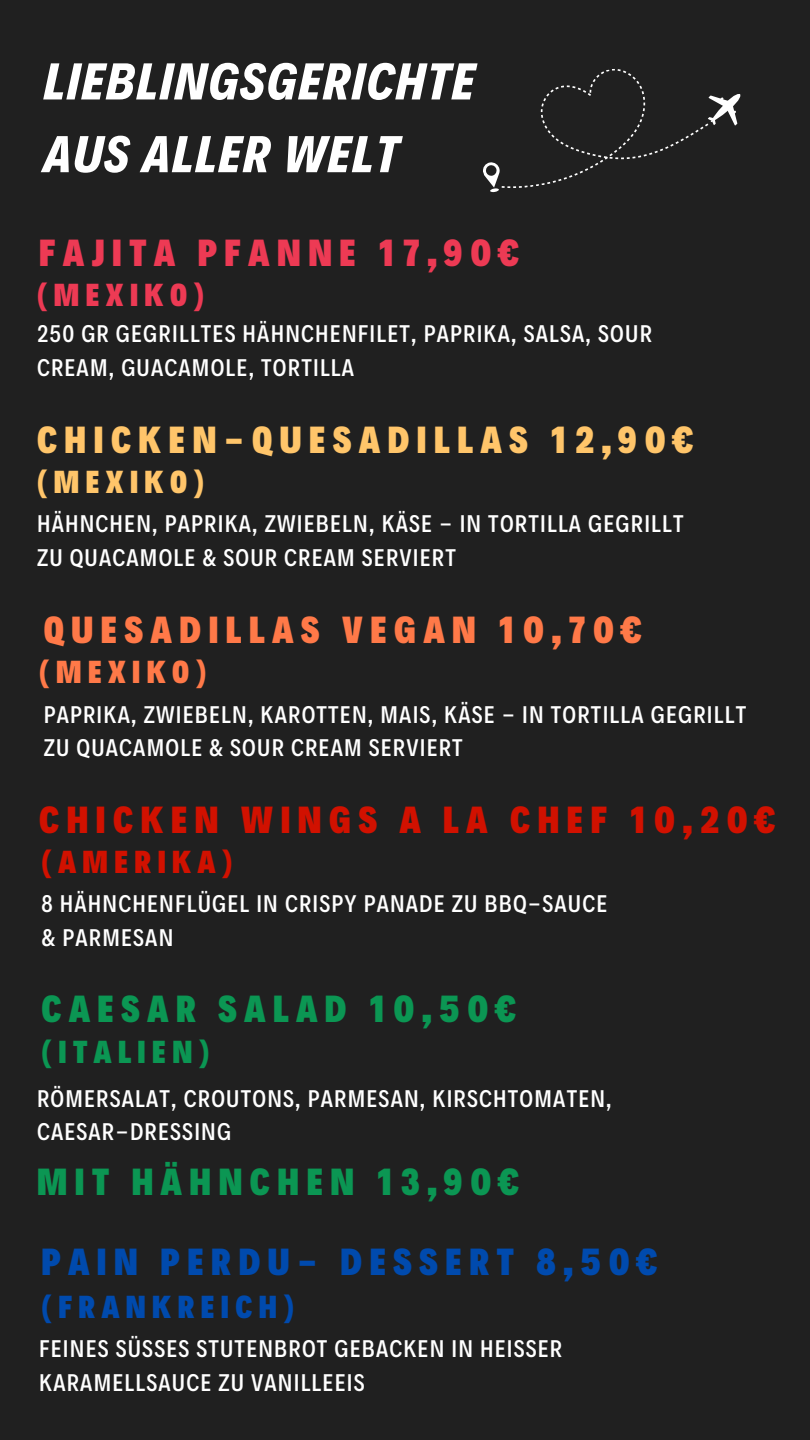
<style>
.page{position:relative;width:810px;height:1440px;background:#202020}
.page>*{position:absolute;margin:0;border:0;box-sizing:border-box;transform-origin:0 0}
.t1{font:italic 800 52.3px/72.8px "Decalotype";letter-spacing:.035em;color:#fff}
.t2{font:900 38.2px "Decalotype";letter-spacing:.2em;color:#0b9653}
.t3{font:900 38.2px "Decalotype";letter-spacing:.2em;color:#ffc56a}
.t4{font:900 38.2px "Decalotype";letter-spacing:.2em;color:#d11100}
.t5{font:900 38.2px "Decalotype";letter-spacing:.2em;color:#ff7948}
.t6{font:900 38.2px "Decalotype";letter-spacing:.2em;color:#004aad}
.t7{font:900 38.2px "Decalotype";letter-spacing:.2em;color:#ed3a54}
.t8{font:900 32.2px "Decalotype";letter-spacing:.2em;color:#004aad}
.t9{font:900 32.2px "Decalotype";letter-spacing:.2em;color:#d11100}
.t10{font:900 32.2px "Decalotype";letter-spacing:.2em;color:#0b9653}
.t11{font:900 32.2px "Decalotype";letter-spacing:.2em;color:#ffc56a}
.t12{font:900 32.2px "Decalotype";letter-spacing:.2em;color:#ff7948}
.t13{font:900 32.2px "Decalotype";letter-spacing:.2em;color:#ed3a54}
.t14{font:500 24.4px/33.8px "Decalotype";letter-spacing:.05em;color:#fff}
</style>
<div class="page">
<svg style="left:483px;top:69px;width:258px;height:124px"></svg>
<h1 class="t1" style="left:44px;top:42px;width:432px">LIEBLINGSGERICHTE<br>AUS ALLER WELT</h1>
<h2 class="t7" style="left:39px;top:227px;width:481px">FAJITA PFANNE 17,90€</h2>
<h3 class="t13" style="left:37px;top:274px;width:169px">(MEXIKO)</h3>
<p class="t14" style="left:37px;top:315px;width:617px">250 GR GEGRILLTES HÄHNCHENFILET, PAPRIKA, SALSA, SOUR<br>CREAM, GUACAMOLE, TORTILLA</p>
<h2 class="t3" style="left:37px;top:414px;width:658px">CHICKEN-QUESADILLAS 12,90€</h2>
<h3 class="t11" style="left:37px;top:461px;width:169px">(MEXIKO)</h3>
<p class="t14" style="left:37px;top:505px;width:648px">HÄHNCHEN, PAPRIKA, ZWIEBELN, KÄSE - IN TORTILLA GEGRILLT<br>ZU QUACAMOLE &amp; SOUR CREAM SERVIERT</p>
<h2 class="t5" style="left:44px;top:604px;width:600px">QUESADILLAS VEGAN 10,70€</h2>
<h3 class="t12" style="left:39px;top:651px;width:169px">(MEXIKO)</h3>
<p class="t14" style="left:44px;top:696px;width:704px">PAPRIKA, ZWIEBELN, KAROTTEN, MAIS, KÄSE - IN TORTILLA GEGRILLT<br>ZU QUACAMOLE &amp; SOUR CREAM SERVIERT</p>
<h2 class="t4" style="left:39px;top:794px;width:738px">CHICKEN WINGS A LA CHEF 10,20€</h2>
<h3 class="t9" style="left:42px;top:840px;width:192px">(AMERIKA)</h3>
<p class="t14" style="left:42px;top:885px;width:567px">8 HÄHNCHENFLÜGEL IN CRISPY PANADE ZU BBQ-SAUCE &amp; PARMESAN</p>
<h2 class="t2" style="left:42px;top:984px;width:476px">CAESAR SALAD 10,50€</h2>
<h3 class="t10" style="left:42px;top:1030px;width:169px">(ITALIEN)</h3>
<p class="t14" style="left:37px;top:1080px;width:576px">RÖMERSALAT, CROUTONS, PARMESAN, KIRSCHTOMATEN,<br>CAESAR-DRESSING</p>
<h2 class="t2" style="left:37px;top:1156px;width:483px">MIT HÄHNCHEN 13,90€</h2>
<h2 class="t6" style="left:42px;top:1237px;width:617px">PAIN PERDU- DESSERT 8,50€</h2>
<h3 class="t8" style="left:42px;top:1285px;width:254px">(FRANKREICH)</h3>
<p class="t14" style="left:39px;top:1330px;width:524px">FEINES SÜSSES STUTENBROT GEBACKEN IN HEISSER<br>KARAMELLSAUCE ZU VANILLEEIS</p>
</div>
